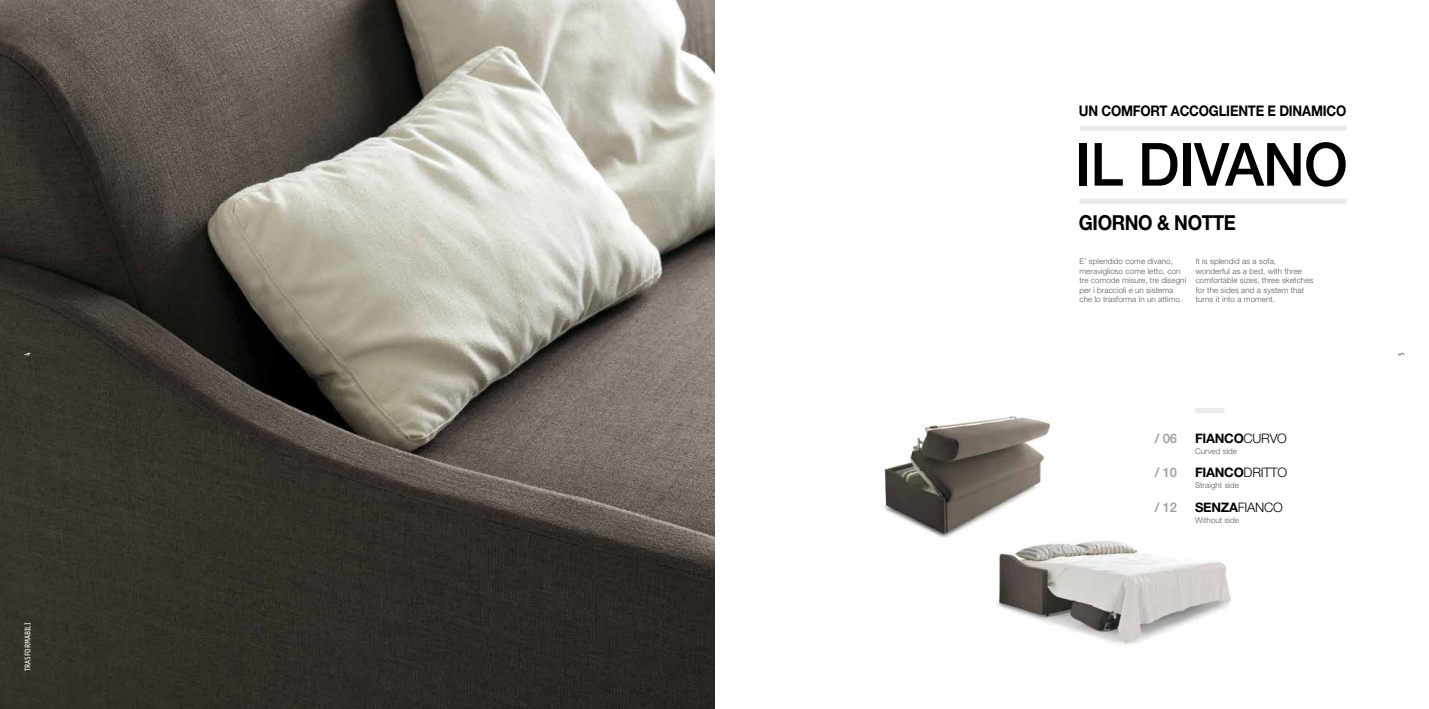
<style>
.page{position:relative;width:1429px;height:709px;background:#fff}
.page>*{position:absolute;margin:0;border:0;box-sizing:border-box;transform-origin:0 0}
.t1{font:500 59.6px "Helvetica Neue LT Std";letter-spacing:-.015em;color:#000}
.t2{font:700 20.7px "Helvetica Neue LT Std";letter-spacing:-.02em;color:#000;scale:.9 1}
.t3{font:700 14.7px "Helvetica Neue LT Std";letter-spacing:-.015em;color:#000;scale:.9 1}
.t4{font:700 13.1px "Helvetica Neue LT Std";letter-spacing:-.02em;color:#000}
.t5{font:300 13.1px "Helvetica Neue LT Std";letter-spacing:-.02em;color:#000}
.t6{font:500 13.1px "Helvetica Neue LT Std";color:#9b9c9e}
.t7{font:300 8px/9.5px "Helvetica Neue LT Std";letter-spacing:.01em;color:#58595b}
.t8{font:8px "Share";color:#fff}
.t9{font:8px "Share";color:#58595b}
.s1{font-weight:300}
.s2{font-weight:700}
</style>
<div class="page">
<img style="left:884px;top:416px;width:166px;height:122px">
<img style="left:994px;top:531px;width:237px;height:115px">
<img style="left:0;top:0;width:714px;height:709px">
<div style="left:1079px;top:126px;width:267px;height:5px;background:#ebeae8"></div>
<div style="left:1079px;top:199px;width:267px;height:5px;background:#ebeae8"></div>
<div style="left:1195px;top:408px;width:29px;height:5px;background:#ebeae8"></div>
<h3 class="t3" style="left:1079px;top:101px;width:299px">UN COMFORT ACCOGLIENTE E DINAMICO</h3>
<h1 class="t1" style="left:1075px;top:129px;width:274px">IL DIVANO</h1>
<h2 class="t2" style="left:1079px;top:210px;width:176px">GIORNO &amp; NOTTE</h2>
<p class="t7" style="left:1079px;top:257px;width:108px">E’ splendido come divano, meraviglioso come letto, con tre comode misure, tre disegni per i braccioli e un sistema che lo trasforma in un attimo.</p>
<p class="t7" style="left:1195px;top:257px;width:119px">It is splendid as a sofa,<br>wonderful as a bed, with three comfortable sizes, three sketches for the sides and a system that turns it into a moment.</p>
<p class="t8" style="left:24px;top:356px;width:5px;rotate:-90deg">4</p>
<p class="t9" style="left:1397px;top:356px;width:5px;rotate:-90deg">5</p>
<p class="t8" style="left:24px;top:671px;width:50px;rotate:-90deg">TRASFORMABILI</p>
<h3 class="t6" style="left:1155px;top:431px;width:23px">/ 06</h3>
<h3 class="t4" style="left:1195px;top:430px;width:93px">FIANCO<span class="s1">CURVO</span></h3>
<p class="t7" style="left:1195px;top:446px;width:43px">Curved side</p>
<h3 class="t6" style="left:1155px;top:465px;width:23px">/ 10</h3>
<h3 class="t4" style="left:1195px;top:464px;width:94px">FIANCO<span class="s1">DRITTO</span></h3>
<p class="t7" style="left:1195px;top:480px;width:45px">Straight side</p>
<h3 class="t6" style="left:1155px;top:499px;width:23px">/ 12</h3>
<h3 class="t5" style="left:1195px;top:499px;width:89px"><span class="s2">SENZA</span>FIANCO</h3>
<p class="t7" style="left:1195px;top:515px;width:45px">Without side</p>
</div>
